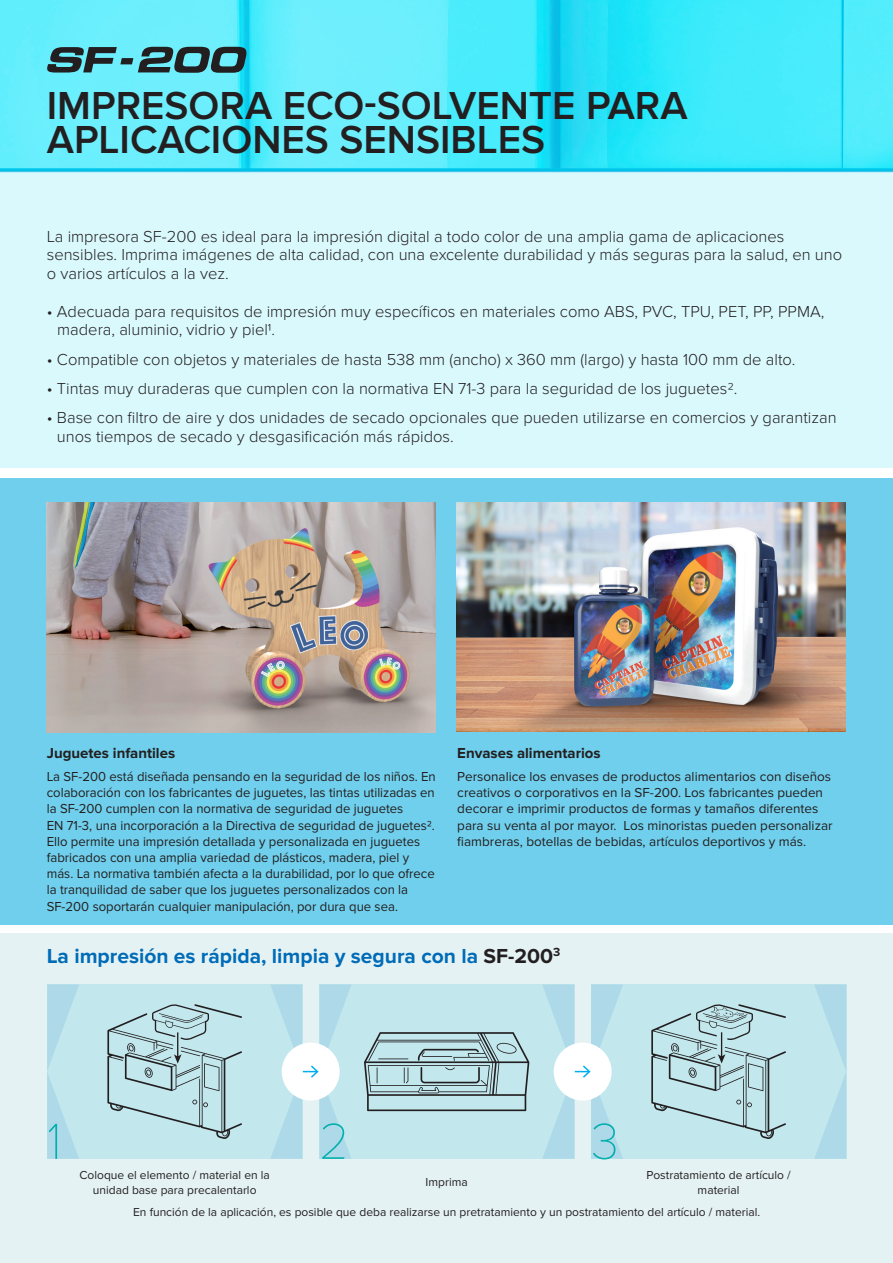
<style>
.page{position:relative;width:893px;height:1263px;background:#fff}
.page>*{position:absolute;margin:0;border:0;box-sizing:border-box;transform-origin:0 0}
.t1{font:100 52.5px "Proxima Nova T";color:#00afad}
.t2{font:600 40.5px/34.5px "Proxima Nova";color:#231f20}
.t3{font:700 21px "Proxima Nova";color:#006cb7}
.t4{font:300 16.5px/18.8px "Proxima Nova";color:#231f20}
.t5{font:700 15px "Proxima Nova";color:#231f20}
.t6{font:13.5px/16.2px "Proxima Nova";color:#231f20}
.t7{font:12px/14.4px "Proxima Nova";color:#231f20;text-align:center}
.s1{color:#231f20}
</style>
<div class="page">
<img style="left:0;top:0;width:893px;height:468px">
<div style="left:0;top:933px;width:893px;height:330px;background:#e5f2f4"></div>
<div style="left:0;top:478px;width:893px;height:447px;background:#70cfec"></div>
<img style="left:47px;top:502px;width:389px;height:230px">
<img style="left:457px;top:502px;width:389px;height:229px">
<svg style="left:46px;top:47px;width:202px;height:26px"></svg>
<div style="left:47px;top:984px;width:255px;height:175px;background:#c2e8ee"></div>
<svg style="left:47px;top:984px;width:32px;height:175px"></svg>
<svg style="left:107px;top:1004px;width:135px;height:135px"></svg>
<div style="left:591px;top:984px;width:255px;height:175px;background:#c2e8ee"></div>
<svg style="left:814px;top:985px;width:32px;height:174px"></svg>
<div style="left:319px;top:984px;width:255px;height:175px;background:#c2e8ee"></div>
<svg style="left:364px;top:1032px;width:165px;height:79px"></svg>
<svg style="left:271px;top:984px;width:80px;height:175px"></svg>
<svg style="left:542px;top:984px;width:81px;height:175px"></svg>
<svg style="left:651px;top:1004px;width:135px;height:135px"></svg>
<h2 class="t2" style="left:47px;top:89px;width:642px">IMPRESORA ECO-SOLVENTE PARA<br>APLICACIONES SENSIBLES</h2>
<p class="t4" style="left:47px;top:227px;width:797px">La impresora SF-200 es ideal para la impresión digital a todo color de una amplia gama de aplicaciones sensibles. Imprima imágenes de alta calidad, con una excelente durabilidad y más seguras para la salud, en uno o varios artículos a la vez.</p>
<p class="t4" style="left:57px;top:302px;width:769px;text-indent:-10px">• Adecuada para requisitos de impresión muy específicos en materiales como ABS, PVC, TPU, PET, PP, PPMA, madera, aluminio, vidrio y piel1.</p>
<p class="t4" style="left:47px;top:350px;width:750px">• Compatible con objetos y materiales de hasta 538 mm (ancho) x 360 mm (largo) y hasta 100 mm de alto.</p>
<p class="t4" style="left:47px;top:379px;width:692px">• Tintas muy duraderas que cumplen con la normativa EN 71-3 para la seguridad de los juguetes2.</p>
<p class="t4" style="left:57px;top:408px;width:781px;text-indent:-10px">• Base con filtro de aire y dos unidades de secado opcionales que pueden utilizarse en comercios y garantizan unos tiempos de secado y desgasificación más rápidos.</p>
<p class="t5" style="left:47px;top:745px;width:130px">Juguetes infantiles</p>
<p class="t6" style="left:47px;top:768px;width:391px">La SF-200 está diseñada pensando en la seguridad de los niños. En colaboración con los fabricantes de juguetes, las tintas utilizadas en la SF-200 cumplen con la normativa de seguridad de juguetes<br>EN 71-3, una incorporación a la Directiva de seguridad de juguetes2.<br>Ello permite una impresión detallada y personalizada en juguetes fabricados con una amplia variedad de plásticos, madera, piel y más. La normativa también afecta a la durabilidad, por lo que ofrece la tranquilidad de saber que los juguetes personalizados con la SF-200 soportarán cualquier manipulación, por dura que sea.</p>
<p class="t5" style="left:457px;top:745px;width:145px">Envases alimentarios</p>
<p class="t6" style="left:457px;top:768px;width:377px">Personalice los envases de productos alimentarios con diseños creativos o corporativos en la SF-200. Los fabricantes pueden decorar e imprimir productos de formas y tamaños diferentes para su venta al por mayor. Los minoristas pueden personalizar fiambreras, botellas de bebidas, artículos deportivos y más.</p>
<h3 class="t3" style="left:47px;top:944px;width:515px">La impresión es rápida, limpia y segura con la <span class="s1">SF-200</span><sup>3</sup></h3>
<h1 class="t1" style="left:47px;top:1111px;width:16px">1</h1>
<h1 class="t1" style="left:319px;top:1111px;width:32px">2</h1>
<h1 class="t1" style="left:591px;top:1111px;width:29px">3</h1>
<p class="t7" style="left:426px;top:1175px;width:44px">Imprima</p>
<p class="t7" style="left:646px;top:1168px;width:146px">Postratamiento de artículo / material</p>
<p class="t7" style="left:80px;top:1168px;width:192px">Coloque el elemento / material en la unidad base para precalentarlo</p>
<p class="t7" style="left:133px;top:1205px;width:628px">En función de la aplicación, es posible que deba realizarse un pretratamiento y un postratamiento del artículo / material.</p>
</div>
